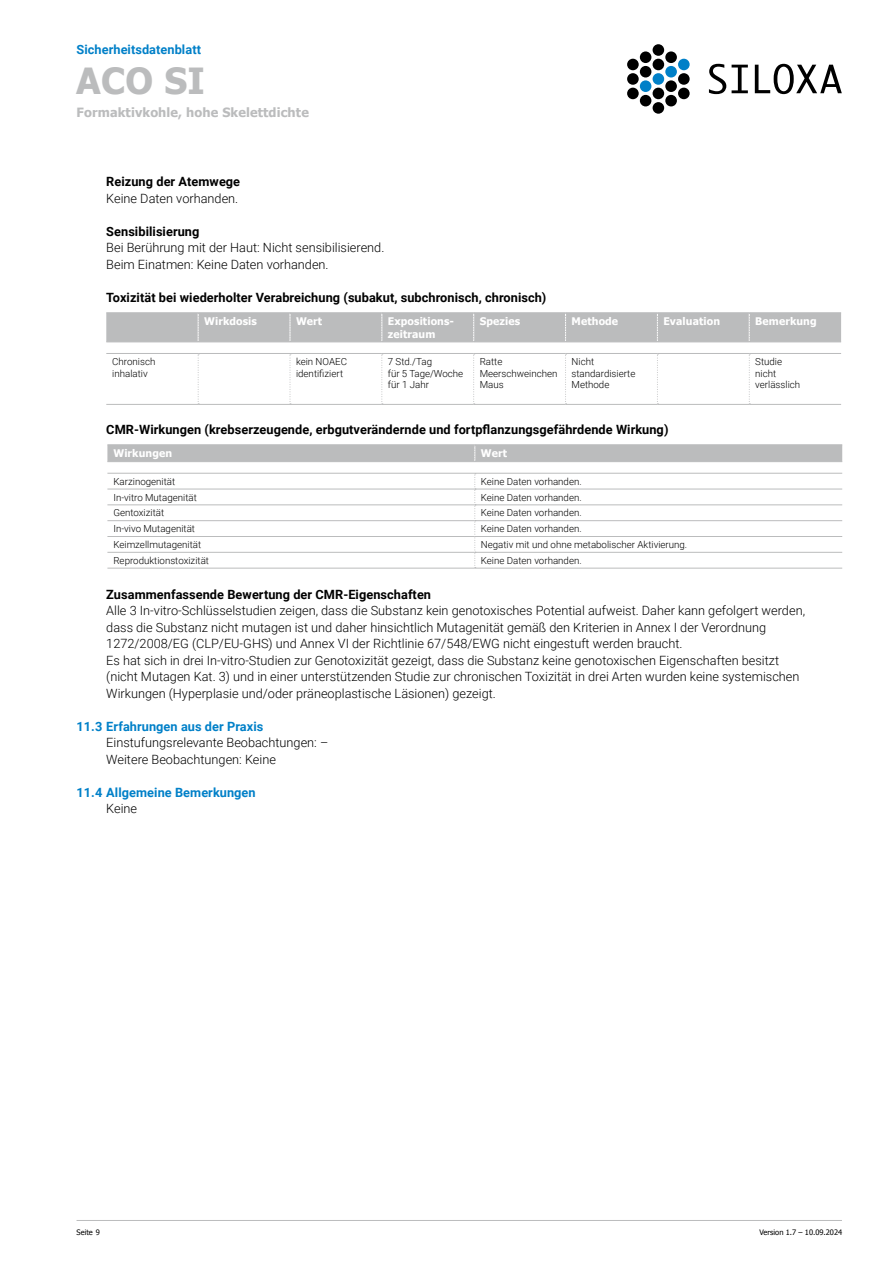
<style>
.page{position:relative;width:893px;height:1263px;background:#fff}
.page>*{position:absolute;margin:0;border:0;box-sizing:border-box;transform-origin:0 0}
.t1{font:700 36px "Tahoma";color:#bbbcbd}
.t2{font:300 12.75px/16.5px "Roboto";color:#000}
.t3{font:700 12.75px "Roboto";letter-spacing:.005em;color:#000}
.t4{font:700 12.75px "Roboto";letter-spacing:.005em;color:#0080c8}
.t5{font:700 12.75px "Tahoma";letter-spacing:.01em;color:#bbbcbd}
.t6{font:700 10.5px/12.6px "Tahoma";letter-spacing:.01em;color:#fff}
.t7{font:300 9.75px/11.7px "Roboto";color:#000}
.t8{font:7.5px "Tahoma";color:#000}
</style>
<div class="page">
<hr style="left:77px;top:1220px;width:765px;height:1px;background:#bbbcbd">
<div style="left:653px;top:44px;width:11px;height:12px;background:#000;border-radius:50%"></div>
<div style="left:653px;top:102px;width:11px;height:12px;background:#000;border-radius:50%"></div>
<div style="left:653px;top:88px;width:11px;height:11px;background:#000;border-radius:50%"></div>
<div style="left:653px;top:59px;width:11px;height:11px;background:#000;border-radius:50%"></div>
<div style="left:665px;top:51px;width:12px;height:12px;background:#000;border-radius:50%"></div>
<div style="left:665px;top:95px;width:12px;height:11px;background:#000;border-radius:50%"></div>
<div style="left:665px;top:80px;width:12px;height:12px;background:#000;border-radius:50%"></div>
<div style="left:678px;top:88px;width:12px;height:11px;background:#000;border-radius:50%"></div>
<div style="left:678px;top:73px;width:12px;height:12px;background:#000;border-radius:50%"></div>
<div style="left:640px;top:51px;width:11px;height:12px;background:#000;border-radius:50%"></div>
<div style="left:640px;top:95px;width:11px;height:11px;background:#000;border-radius:50%"></div>
<div style="left:640px;top:66px;width:11px;height:12px;background:#000;border-radius:50%"></div>
<div style="left:627px;top:88px;width:12px;height:11px;background:#000;border-radius:50%"></div>
<div style="left:627px;top:73px;width:12px;height:12px;background:#000;border-radius:50%"></div>
<div style="left:627px;top:59px;width:12px;height:11px;background:#000;border-radius:50%"></div>
<div style="left:640px;top:80px;width:11px;height:12px;background:#0080c8;border-radius:50%"></div>
<div style="left:653px;top:73px;width:11px;height:12px;background:#0080c8;border-radius:50%"></div>
<div style="left:665px;top:66px;width:12px;height:12px;background:#0080c8;border-radius:50%"></div>
<div style="left:678px;top:59px;width:12px;height:11px;background:#0080c8;border-radius:50%"></div>
<svg style="left:709px;top:64px;width:17px;height:30px"></svg>
<svg style="left:732px;top:65px;width:16px;height:28px"></svg>
<svg style="left:755px;top:64px;width:87px;height:30px"></svg>
<hr style="left:106px;top:312px;width:92px;height:1px;background:#bbbcbd">
<hr style="left:198px;top:312px;width:92px;height:1px;background:#bbbcbd">
<hr style="left:290px;top:312px;width:92px;height:1px;background:#bbbcbd">
<hr style="left:382px;top:312px;width:92px;height:1px;background:#bbbcbd">
<hr style="left:474px;top:312px;width:92px;height:1px;background:#bbbcbd">
<hr style="left:566px;top:312px;width:91px;height:1px;background:#bbbcbd">
<hr style="left:657px;top:312px;width:92px;height:1px;background:#bbbcbd">
<hr style="left:749px;top:312px;width:92px;height:1px;background:#bbbcbd">
<hr style="left:106px;top:342px;width:92px;height:1px;background:#bbbcbd">
<hr style="left:198px;top:342px;width:92px;height:1px;background:#bbbcbd">
<hr style="left:290px;top:342px;width:92px;height:1px;background:#bbbcbd">
<hr style="left:382px;top:342px;width:92px;height:1px;background:#bbbcbd">
<hr style="left:474px;top:342px;width:92px;height:1px;background:#bbbcbd">
<hr style="left:566px;top:342px;width:91px;height:1px;background:#bbbcbd">
<hr style="left:657px;top:342px;width:92px;height:1px;background:#bbbcbd">
<hr style="left:749px;top:342px;width:92px;height:1px;background:#bbbcbd">
<hr style="left:106px;top:353px;width:92px;height:1px;background:#bbbcbd">
<hr style="left:198px;top:353px;width:92px;height:1px;background:#bbbcbd">
<hr style="left:290px;top:353px;width:92px;height:1px;background:#bbbcbd">
<hr style="left:382px;top:353px;width:92px;height:1px;background:#bbbcbd">
<hr style="left:474px;top:353px;width:92px;height:1px;background:#bbbcbd">
<hr style="left:566px;top:353px;width:91px;height:1px;background:#bbbcbd">
<hr style="left:657px;top:353px;width:92px;height:1px;background:#bbbcbd">
<hr style="left:749px;top:353px;width:92px;height:1px;background:#bbbcbd">
<hr style="left:106px;top:404px;width:92px;height:1px;background:#bbbcbd">
<hr style="left:198px;top:404px;width:92px;height:1px;background:#bbbcbd">
<hr style="left:290px;top:404px;width:92px;height:1px;background:#bbbcbd">
<hr style="left:382px;top:404px;width:92px;height:1px;background:#bbbcbd">
<hr style="left:474px;top:404px;width:92px;height:1px;background:#bbbcbd">
<hr style="left:566px;top:404px;width:91px;height:1px;background:#bbbcbd">
<hr style="left:657px;top:404px;width:92px;height:1px;background:#bbbcbd">
<hr style="left:749px;top:404px;width:92px;height:1px;background:#bbbcbd">
<div style="left:106px;top:313px;width:735px;height:29px;background:#bbbcbd"></div>
<svg style="left:198px;top:354px;width:1px;height:50px"></svg>
<svg style="left:290px;top:354px;width:1px;height:50px"></svg>
<svg style="left:381px;top:354px;width:2px;height:50px"></svg>
<svg style="left:473px;top:354px;width:2px;height:50px"></svg>
<svg style="left:565px;top:354px;width:2px;height:50px"></svg>
<svg style="left:657px;top:354px;width:1px;height:50px"></svg>
<svg style="left:749px;top:354px;width:1px;height:50px"></svg>
<hr style="left:107px;top:444px;width:368px;height:1px;background:#bbbcbd">
<hr style="left:475px;top:444px;width:367px;height:1px;background:#bbbcbd">
<hr style="left:107px;top:473px;width:368px;height:1px;background:#bbbcbd">
<hr style="left:475px;top:473px;width:367px;height:1px;background:#bbbcbd">
<hr style="left:107px;top:489px;width:367px;height:1px;background:#bbbcbd">
<hr style="left:475px;top:489px;width:367px;height:1px;background:#bbbcbd">
<hr style="left:107px;top:505px;width:367px;height:1px;background:#bbbcbd">
<hr style="left:475px;top:505px;width:367px;height:1px;background:#bbbcbd">
<hr style="left:107px;top:520px;width:367px;height:1px;background:#bbbcbd">
<hr style="left:475px;top:520px;width:367px;height:1px;background:#bbbcbd">
<hr style="left:107px;top:536px;width:367px;height:1px;background:#bbbcbd">
<hr style="left:475px;top:536px;width:367px;height:1px;background:#bbbcbd">
<hr style="left:107px;top:552px;width:367px;height:1px;background:#bbbcbd">
<hr style="left:475px;top:552px;width:367px;height:1px;background:#bbbcbd">
<hr style="left:107px;top:568px;width:368px;height:1px;background:#bbbcbd">
<hr style="left:475px;top:568px;width:367px;height:1px;background:#bbbcbd">
<div style="left:107px;top:445px;width:735px;height:17px;background:#bbbcbd"></div>
<svg style="left:474px;top:473px;width:2px;height:95px"></svg>
<p class="t4" style="left:77px;top:41px;width:126px">Sicherheitsdatenblatt</p>
<h1 class="t1" style="left:76px;top:56px;width:130px">ACO SI</h1>
<p class="t5" style="left:77px;top:103px;width:234px">Formaktivkohle, hohe Skelettdichte</p>
<p class="t3" style="left:106px;top:173px;width:135px">Reizung der Atemwege</p>
<p class="t2" style="left:106px;top:189px;width:134px">Keine Daten vorhanden.</p>
<p class="t3" style="left:106px;top:222px;width:95px">Sensibilisierung</p>
<p class="t2" style="left:106px;top:239px;width:280px">Bei Berührung mit der Haut: Nicht sensibilisierend.<br>Beim Einatmen: Keine Daten vorhanden.</p>
<p class="t3" style="left:106px;top:288px;width:442px">Toxizität bei wiederholter Verabreichung (subakut, subchronisch, chronisch)</p>
<p class="t6" style="left:204px;top:314px;width:54px">Wirkdosis</p>
<p class="t6" style="left:296px;top:314px;width:28px">Wert</p>
<p class="t6" style="left:388px;top:314px;width:68px">Expositions&shy;zeitraum</p>
<p class="t6" style="left:480px;top:314px;width:42px">Spezies</p>
<p class="t6" style="left:572px;top:314px;width:48px">Methode</p>
<p class="t6" style="left:663px;top:314px;width:58px">Evaluation</p>
<p class="t6" style="left:755px;top:314px;width:63px">Bemerkung</p>
<p class="t7" style="left:112px;top:355px;width:45px">Chronisch inhalativ</p>
<p class="t7" style="left:296px;top:355px;width:53px">kein NOAEC identifiziert</p>
<p class="t7" style="left:388px;top:355px;width:77px">7 Std./Tag<br>für 5 Tage/Woche für 1 Jahr</p>
<p class="t7" style="left:480px;top:355px;width:79px">Ratte<br>Meerschweinchen<br>Maus</p>
<p class="t7" style="left:572px;top:355px;width:65px">Nicht standardisierte<br>Methode</p>
<p class="t7" style="left:755px;top:355px;width:46px">Studie nicht verlässlich</p>
<p class="t3" style="left:106px;top:420px;width:564px">CMR-Wirkungen (krebserzeugende, erbgutverändernde und fortpflanzungsgefährdende Wirkung)</p>
<p class="t6" style="left:113px;top:446px;width:60px">Wirkungen</p>
<p class="t6" style="left:481px;top:446px;width:28px">Wert</p>
<p class="t7" style="left:113px;top:475px;width:63px">Karzinogenität</p>
<p class="t7" style="left:481px;top:475px;width:102px">Keine Daten vorhanden.</p>
<p class="t7" style="left:113px;top:491px;width:85px">In-vitro Mutagenität</p>
<p class="t7" style="left:481px;top:491px;width:102px">Keine Daten vorhanden.</p>
<p class="t7" style="left:113px;top:507px;width:52px">Gentoxizität</p>
<p class="t7" style="left:481px;top:507px;width:102px">Keine Daten vorhanden.</p>
<p class="t7" style="left:113px;top:522px;width:83px">In-vivo Mutagenität</p>
<p class="t7" style="left:481px;top:522px;width:102px">Keine Daten vorhanden.</p>
<p class="t7" style="left:113px;top:538px;width:89px">Keimzellmutagenität</p>
<p class="t7" style="left:481px;top:538px;width:208px">Negativ mit und ohne metabolischer Aktivierung.</p>
<p class="t7" style="left:113px;top:554px;width:97px">Reproduktionstoxizität</p>
<p class="t7" style="left:481px;top:554px;width:102px">Keine Daten vorhanden.</p>
<p class="t3" style="left:106px;top:585px;width:326px">Zusammenfassende Bewertung der CMR-Eigenschaften</p>
<p class="t2" style="left:106px;top:602px;width:700px">Alle 3 In-vitro-Schlüsselstudien zeigen, dass die Substanz kein genotoxisches Potential aufweist. Daher kann gefolgert werden, dass die Substanz nicht mutagen ist und daher hinsichtlich Mutagenität gemäß den Kriterien in Annex I der Verordnung 1272/2008/EG (CLP/EU-GHS) und Annex VI der Richtlinie 67/548/EWG nicht eingestuft werden braucht.<br>Es hat sich in drei In-vitro-Studien zur Genotoxizität gezeigt, dass die Substanz keine genotoxischen Eigenschaften besitzt (nicht Mutagen Kat. 3) und in einer unterstützenden Studie zur chronischen Toxizität in drei Arten wurden keine systemischen Wirkungen (Hyperplasie und/oder präneoplastische Läsionen) gezeigt.</p>
<p class="t4" style="left:77px;top:717px;width:188px">11.3 Erfahrungen aus der Praxis</p>
<p class="t2" style="left:106px;top:734px;width:224px">Einstufungsrelevante Beobachtungen: –<br>Weitere Beobachtungen: Keine</p>
<p class="t4" style="left:77px;top:783px;width:181px">11.4 Allgemeine Bemerkungen</p>
<p class="t2" style="left:106px;top:800px;width:32px">Keine</p>
<p class="t8" style="left:77px;top:1227px;width:25px">Seite 9</p>
<p class="t8" style="left:759px;top:1227px;width:84px">Version 1.7 – 10.09.2024</p>
</div>
